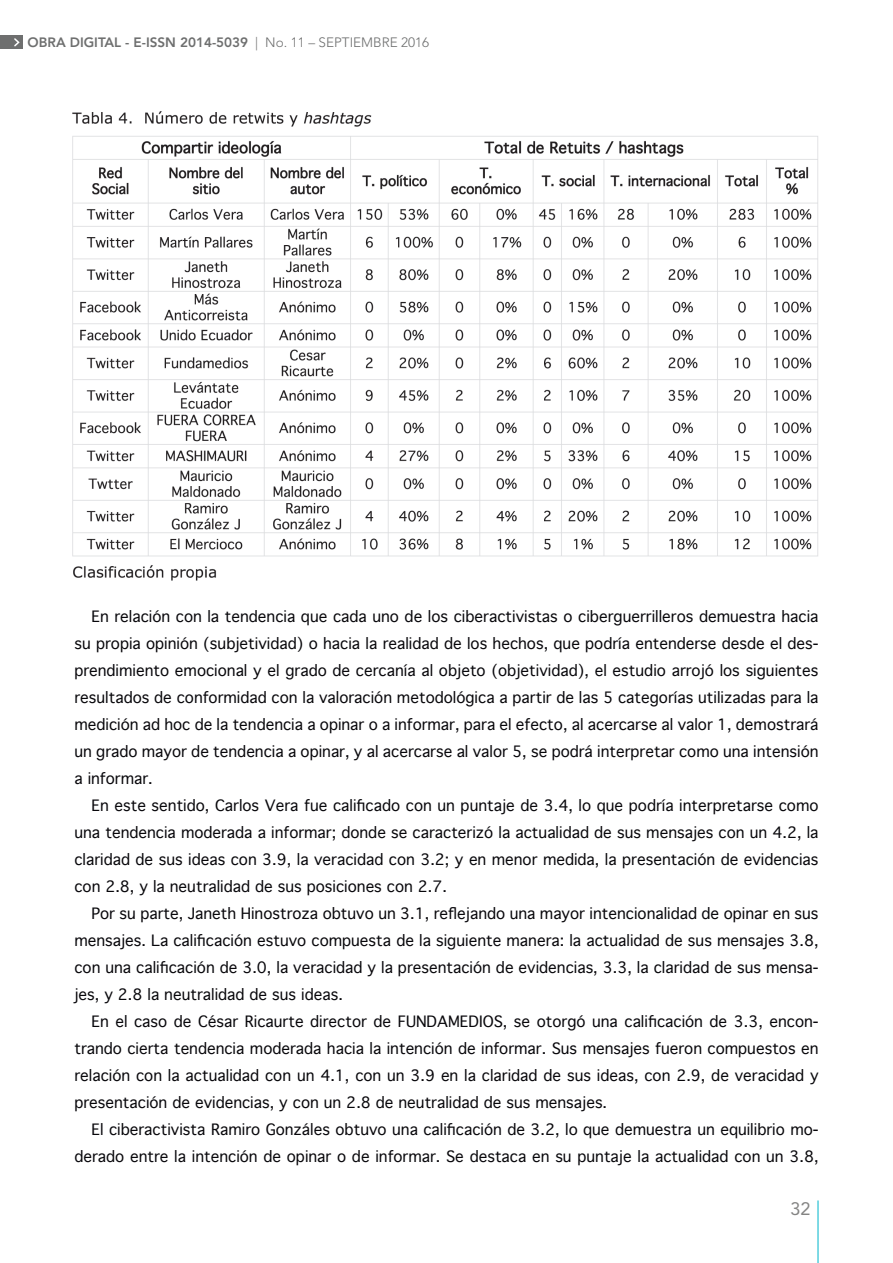
<style>
.page{position:relative;width:893px;height:1263px;background:#fff}
.page>*{position:absolute;margin:0;border:0;box-sizing:border-box;transform-origin:0 0}
.t1{font:18px "Avenir LT Std";color:#848483}
.Texto_corrido{font:15px/27px "Geneva";color:#08070b;text-align:justify}
.t2{font:800 13.5px "Avenir LT Std";color:#6e6f6f}
.s1{font-weight:300}
</style>
<div class="page">
<hr style="left:817px;top:1200px;width:2px;height:63px;background:#1abdd1">
<div style="left:0;top:36px;width:22px;height:13px;background:#6e6f6f"></div>
<svg style="left:14px;top:38px;width:6px;height:8px"></svg>
<img style="left:72px;top:111px;width:746px;height:470px">
<p class="t2" style="left:28px;top:35px;width:403px">OBRA DIGITAL - E-ISSN 2014-5039 <span class="s1">| No. 11 – SEPTIEMBRE 2016</span></p>
<p class="Texto_corrido" style="left:74px;top:603px;width:746px;text-indent:17px">En relación con la tendencia que cada uno de los ciberactivistas o ciberguerrilleros demuestra hacia su propia opinión (subjetividad) o hacia la realidad de los hechos, que podría entenderse desde el des&shy;prendimiento emocional y el grado de cercanía al objeto (objetividad), el estudio arrojó los siguientes resultados de conformidad con la valoración metodológica a partir de las 5 categorías utilizadas para la medición ad hoc de la tendencia a opinar o a informar, para el efecto, al acercarse al valor 1, demostrará un grado mayor de tendencia a opinar, y al acercarse al valor 5, se podrá interpretar como una intensión a informar.</p>
<p class="Texto_corrido" style="left:74px;top:792px;width:746px;text-indent:17px">En este sentido, Carlos Vera fue calificado con un puntaje de 3.4, lo que podría interpretarse como una tendencia moderada a informar; donde se caracterizó la actualidad de sus mensajes con un 4.2, la claridad de sus ideas con 3.9, la veracidad con 3.2; y en menor medida, la presentación de evidencias con 2.8, y la neutralidad de sus posiciones con 2.7.</p>
<p class="Texto_corrido" style="left:74px;top:900px;width:746px;text-indent:17px">Por su parte, Janeth Hinostroza obtuvo un 3.1, reflejando una mayor intencionalidad de opinar en sus mensajes. La calificación estuvo compuesta de la siguiente manera: la actualidad de sus mensajes 3.8, con una calificación de 3.0, la veracidad y la presentación de evidencias, 3.3, la claridad de sus mensa&shy;jes, y 2.8 la neutralidad de sus ideas.</p>
<p class="Texto_corrido" style="left:74px;top:1008px;width:746px;text-indent:17px">En el caso de César Ricaurte director de FUNDAMEDIOS, se otorgó una calificación de 3.3, encon&shy;trando cierta tendencia moderada hacia la intención de informar. Sus mensajes fueron compuestos en relación con la actualidad con un 4.1, con un 3.9 en la claridad de sus ideas, con 2.9, de veracidad y presentación de evidencias, y con un 2.8 de neutralidad de sus mensajes.</p>
<p class="Texto_corrido" style="left:74px;top:1116px;width:746px;text-align:right">El ciberactivista Ramiro Gonzáles obtuvo una calificación de 3.2, lo que demuestra un equilibrio mo&shy;derado entre la intención de opinar o de informar. Se destaca en su puntaje la actualidad con un 3.8,</p>
<p class="t1" style="left:790px;top:1198px;width:22px">32</p>
</div>
